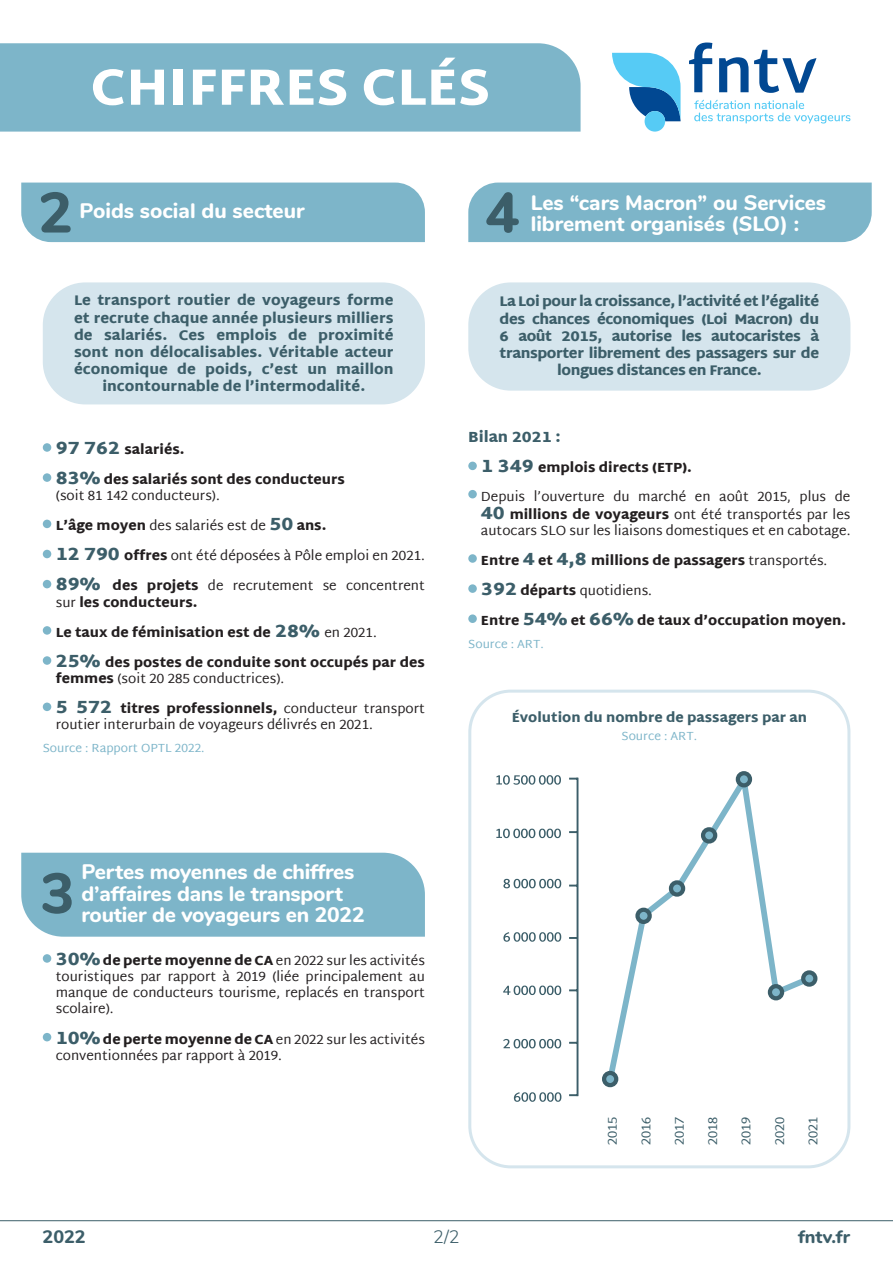
<style>
.page{position:relative;width:893px;height:1263px;background:#fff}
.page>*{position:absolute;margin:0;border:0;box-sizing:border-box;transform-origin:0 0}
.t1{font:800 56.85px "Nunito";color:#3c5e69}
.t2{font:900 51.6px "Martel Sans";letter-spacing:.01em;color:#fff}
.t3{font:800 21px/21.6px "Nunito";letter-spacing:-.01em;color:#fff}
.t4{font:800 18px "Nunito";color:#3c5e69}
.t5{font:300 18px "Nunito";color:#3c5e69}
.t6{font:900 15px "Martel Sans";color:#3c5e69}
.t7{font:900 14.25px/17.1px "Martel Sans";color:#3c5e69;text-align:center}
.t8{font:900 14.25px/17.1px "Martel Sans";letter-spacing:-.03em;color:#3c5e69;text-align:center}
.t9{font:13.5px/16.2px "Martel Sans";color:#231f20}
.t10{font:900 13.5px/16.2px "Martel Sans";color:#231f20}
.t11{font:900 13.5px "Martel Sans";color:#3c5e69}
.t12{font:12.9px "Martel Sans";color:#3c5e69}
.t13{font:12px "Martel Sans";color:#7db5c9}
.s1{font-size:18px;color:#3c5e69}
.s2{font-weight:400}
.s3{font-weight:900}
.s4{font-weight:900;font-size:18px;color:#3c5e69}
</style>
<div class="page">
<div style="left:0;top:43px;width:581px;height:89px;background:#7db5c9"></div>
<svg style="left:612px;top:53px;width:68px;height:68px"></svg>
<svg style="left:694px;top:100px;width:156px;height:24px"></svg>
<svg style="left:689px;top:43px;width:23px;height:49px"></svg>
<svg style="left:719px;top:50px;width:97px;height:43px"></svg>
<div style="left:645px;top:111px;width:20px;height:21px;background:#56cbf5;border-radius:50%"></div>
<hr style="left:0;top:1220px;width:893px;height:1px;background:#3c5e69">
<div style="left:21px;top:183px;width:404px;height:59px;background:#7db5c9"></div>
<div style="left:43px;top:443px;width:8px;height:9px;background:#7db5c9;border-radius:50%"></div>
<div style="left:43px;top:473px;width:8px;height:9px;background:#7db5c9;border-radius:50%"></div>
<div style="left:43px;top:520px;width:8px;height:8px;background:#7db5c9;border-radius:50%"></div>
<div style="left:43px;top:550px;width:8px;height:8px;background:#7db5c9;border-radius:50%"></div>
<div style="left:43px;top:580px;width:8px;height:8px;background:#7db5c9;border-radius:50%"></div>
<div style="left:43px;top:626px;width:8px;height:9px;background:#7db5c9;border-radius:50%"></div>
<div style="left:43px;top:656px;width:8px;height:9px;background:#7db5c9;border-radius:50%"></div>
<div style="left:43px;top:703px;width:8px;height:8px;background:#7db5c9;border-radius:50%"></div>
<div style="left:43px;top:954px;width:8px;height:9px;background:#7db5c9;border-radius:50%"></div>
<div style="left:43px;top:1033px;width:8px;height:8px;background:#7db5c9;border-radius:50%"></div>
<div style="left:468px;top:462px;width:9px;height:8px;background:#7db5c9;border-radius:50%"></div>
<div style="left:468px;top:490px;width:9px;height:8px;background:#7db5c9;border-radius:50%"></div>
<div style="left:468px;top:554px;width:9px;height:9px;background:#7db5c9;border-radius:50%"></div>
<div style="left:468px;top:584px;width:9px;height:9px;background:#7db5c9;border-radius:50%"></div>
<div style="left:468px;top:614px;width:9px;height:9px;background:#7db5c9;border-radius:50%"></div>
<div style="left:468px;top:282px;width:382px;height:109px;background:#d5e5ed;border-radius:43px"></div>
<div style="left:43px;top:282px;width:382px;height:122px;background:#d5e5ed;border-radius:43px"></div>
<div style="left:468px;top:690px;width:382px;height:478px;border:3px solid #d5e5ed;border-radius:41px"></div>
<div style="left:468px;top:183px;width:404px;height:59px;background:#7db5c9"></div>
<div style="left:21px;top:853px;width:404px;height:84px;background:#7db5c9"></div>
<svg style="left:603px;top:771px;width:175px;height:315px"></svg>
<svg style="left:496px;top:829px;width:65px;height:9px"></svg>
<svg style="left:496px;top:775px;width:65px;height:10px"></svg>
<svg style="left:514px;top:1092px;width:47px;height:10px"></svg>
<svg style="left:503px;top:1039px;width:58px;height:9px"></svg>
<svg style="left:503px;top:985px;width:58px;height:10px"></svg>
<svg style="left:503px;top:932px;width:58px;height:10px"></svg>
<svg style="left:503px;top:879px;width:58px;height:9px"></svg>
<div style="left:637px;top:910px;width:13px;height:12px;background:#7db5c9;border-radius:50%"></div>
<div style="left:635px;top:908px;width:17px;height:16px;border:4px solid #3c5e69;border-radius:50%"></div>
<div style="left:604px;top:1073px;width:12px;height:12px;background:#7db5c9;border-radius:50%"></div>
<div style="left:602px;top:1071px;width:16px;height:16px;border:4px solid #3c5e69;border-radius:50%"></div>
<div style="left:671px;top:882px;width:12px;height:12px;background:#7db5c9;border-radius:50%"></div>
<div style="left:669px;top:880px;width:16px;height:17px;border:4px solid #3c5e69;border-radius:50%"></div>
<div style="left:703px;top:829px;width:12px;height:12px;background:#7db5c9;border-radius:50%"></div>
<div style="left:701px;top:827px;width:16px;height:16px;border:4px solid #3c5e69;border-radius:50%"></div>
<svg style="left:569px;top:1042px;width:8px;height:2px"></svg>
<svg style="left:569px;top:1094px;width:8px;height:2px"></svg>
<svg style="left:569px;top:989px;width:8px;height:2px"></svg>
<svg style="left:569px;top:937px;width:8px;height:2px"></svg>
<svg style="left:569px;top:884px;width:8px;height:2px"></svg>
<svg style="left:569px;top:831px;width:8px;height:2px"></svg>
<svg style="left:569px;top:778px;width:8px;height:2px"></svg>
<hr style="left:577px;top:778px;width:1px;height:318px;background:#3c5e69">
<div style="left:738px;top:773px;width:12px;height:12px;background:#7db5c9;border-radius:50%"></div>
<div style="left:736px;top:771px;width:16px;height:16px;border:4px solid #3c5e69;border-radius:50%"></div>
<svg style="left:769px;top:971px;width:48px;height:29px"></svg>
<div style="left:770px;top:986px;width:12px;height:12px;background:#7db5c9;border-radius:50%"></div>
<div style="left:768px;top:984px;width:16px;height:16px;border:4px solid #3c5e69;border-radius:50%"></div>
<div style="left:803px;top:972px;width:12px;height:12px;background:#7db5c9;border-radius:50%"></div>
<div style="left:801px;top:970px;width:16px;height:17px;border:4px solid #3c5e69;border-radius:50%"></div>
<h2 class="t2" style="left:91px;top:57px;width:401px">CHIFFRES CLÉS</h2>
<h1 class="t1" style="left:38px;top:171px;width:36px">2</h1>
<h3 class="t3" style="left:79px;top:199px;width:227px">Poids social du secteur</h3>
<h1 class="t1" style="left:485px;top:171px;width:36px">4</h1>
<h3 class="t3" style="left:531px;top:190px;width:297px">Les “cars Macron” ou Services</h3>
<h3 class="t3" style="left:531px;top:212px;width:270px">librement organisés (SLO) :</h3>
<p class="t7" style="left:74px;top:292px;width:321px">Le transport routier de voyageurs forme et recrute chaque année plusieurs milliers de salariés. Ces emplois de proximité sont non délocalisables. Véritable acteur économique de poids, c’est un maillon incontournable de l’intermodalité.</p>
<p class="t10" style="left:56px;top:441px;width:130px"><span class="s1">97 762</span> salariés.</p>
<p class="t10" style="left:56px;top:471px;width:291px"><span class="s1">83%</span> des salariés sont des conducteurs <span class="s2">(soit 81 142 conducteurs).</span></p>
<p class="t9" style="left:56px;top:517px;width:272px"><span class="s3">L’âge moyen</span> des salariés est de <span class="s4">50</span> <span class="s3">ans.</span></p>
<p class="t9" style="left:56px;top:548px;width:371px"><span class="s4">12 790</span> <span class="s3">offres</span> ont été déposées à Pôle emploi en 2021.</p>
<p class="t9" style="left:56px;top:578px;width:371px"><span class="s4">89%</span> <span class="s3">des projets</span> de recrutement se concentrent sur <span class="s3">les conducteurs.</span></p>
<p class="t10" style="left:56px;top:624px;width:322px">Le taux de féminisation est de <span class="s1">28%</span> <span class="s2">en 2021.</span></p>
<p class="t10" style="left:56px;top:654px;width:371px"><span class="s1">25%</span> des postes de conduite sont occupés par des femmes <span class="s2">(soit 20 285 conductrices).</span></p>
<p class="t9" style="left:56px;top:700px;width:371px"><span class="s4">5 572</span> <span class="s3">titres professionnels,</span> conducteur transport routier interurbain de voyageurs délivrés en 2021.</p>
<p class="t13" style="left:43px;top:741px;width:163px">Source : Rapport OPTL 2022.</p>
<p class="t8" style="left:500px;top:293px;width:321px">La Loi pour la croissance, l’activité et l’égalité des chances économiques (Loi Macron) du 6 août 2015, autorise les autocaristes à transporter librement des passagers sur de longues distances en France.</p>
<p class="t6" style="left:468px;top:428px;width:94px">Bilan 2021 :</p>
<p class="t9" style="left:481px;top:453px;width:371px;line-height:28.3px"><span class="s4">1 349</span> <span class="s3">emplois directs (ETP).<br></span>Depuis l’ouverture du marché en août 2015, plus de</p>
<p class="t9" style="left:481px;top:506px;width:371px"><span class="s4">40</span> <span class="s3">millions de voyageurs</span> ont été transportés par les autocars SLO sur les liaisons domestiques et en cabotage.</p>
<p class="t10" style="left:481px;top:552px;width:348px">Entre <span class="s1">4</span> et <span class="s1">4,8</span> millions de passagers <span class="s2">transportés.</span></p>
<p class="t9" style="left:481px;top:582px;width:172px"><span class="s4">392</span> <span class="s3">départs</span> quotidiens.</p>
<p class="t10" style="left:481px;top:612px;width:367px">Entre <span class="s1">54%</span> et <span class="s1">66%</span> de taux d’occupation moyen.</p>
<p class="t13" style="left:468px;top:637px;width:77px">Source : ART.</p>
<p class="t11" style="left:512px;top:709px;width:297px">Évolution du nombre de passagers par an</p>
<p class="t13" style="left:622px;top:728px;width:77px">Source : ART.</p>
<h1 class="t1" style="left:41px;top:851px;width:36px">3</h1>
<h3 class="t3" style="left:82px;top:860px;width:274px">Pertes moyennes de chiffres d’affaires dans le transport</h3>
<h3 class="t3" style="left:82px;top:903px;width:285px">routier de voyageurs en 2022</h3>
<p class="t9" style="left:56px;top:952px;width:371px;text-align:justify"><span class="s4">30%</span> <span class="s3">de perte moyenne de CA</span> en 2022 sur les activités touristiques par rapport à 2019 (liée principalement au manque de conducteurs tourisme, replacés en transport scolaire).</p>
<p class="t9" style="left:56px;top:1031px;width:371px"><span class="s4">10%</span> <span class="s3">de perte moyenne de CA</span> en 2022 sur les activités conventionnées par rapport à 2019.</p>
<h3 class="t4" style="left:43px;top:1223px;width:45px">2022</h3>
<h3 class="t5" style="left:433px;top:1223px;width:28px">2/2</h3>
<p class="t12" style="left:605px;top:1145px;width:30px;rotate:-90deg">2015</p>
<p class="t12" style="left:638px;top:1145px;width:30px;rotate:-90deg">2016</p>
<p class="t12" style="left:672px;top:1145px;width:30px;rotate:-90deg">2017</p>
<p class="t12" style="left:705px;top:1145px;width:30px;rotate:-90deg">2018</p>
<p class="t12" style="left:739px;top:1145px;width:30px;rotate:-90deg">2019</p>
<p class="t12" style="left:772px;top:1145px;width:30px;rotate:-90deg">2020</p>
<p class="t12" style="left:805px;top:1145px;width:30px;rotate:-90deg">2021</p>
<h3 class="t4" style="left:798px;top:1223px;width:53px">fntv.fr</h3>
</div>
